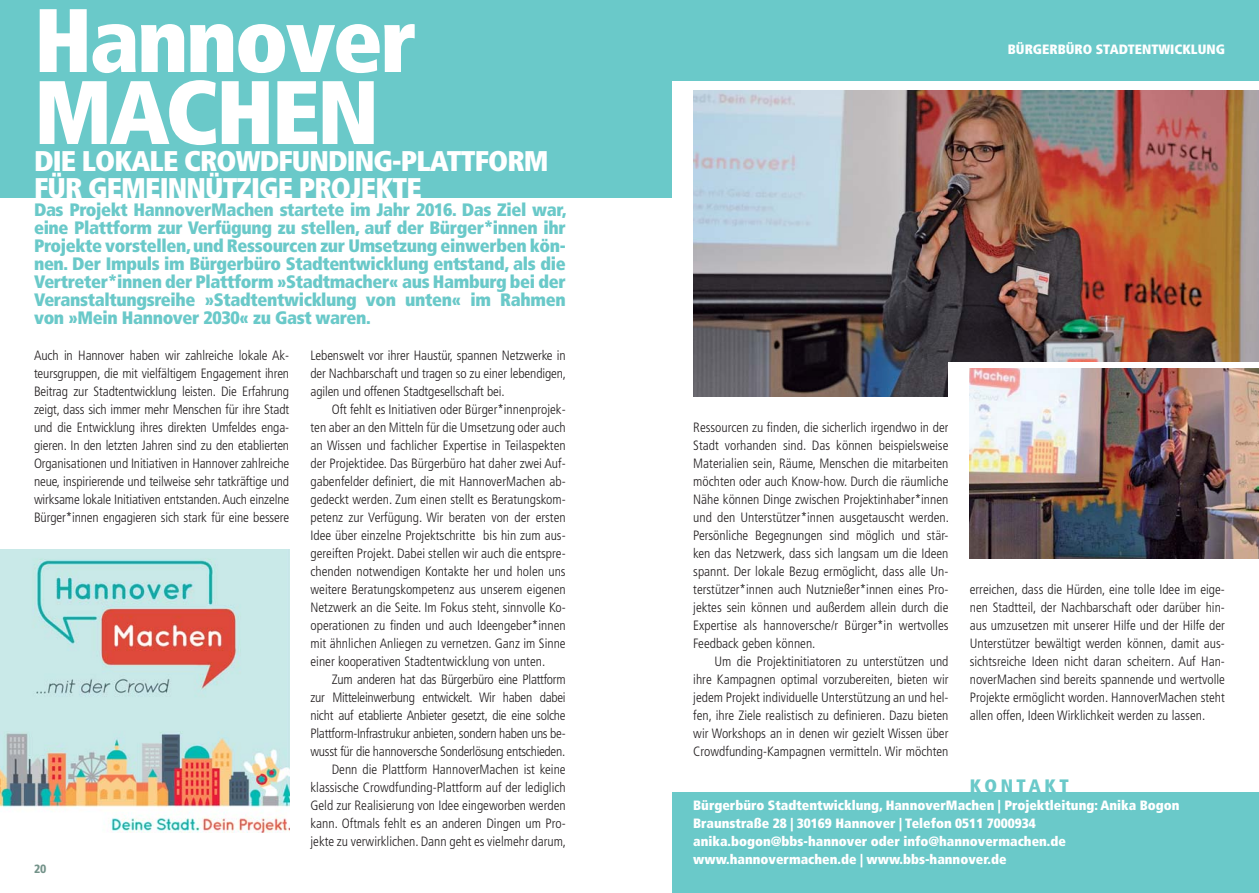
<style>
.page{position:relative;width:1259px;height:893px;background:#fff}
.page>*{position:absolute;margin:0;border:0;box-sizing:border-box;transform-origin:0 0}
.t1{font:900 condensed 90px/72px "Frutiger";letter-spacing:-.03em;color:#fff}
.t2{font:900 condensed 28.5px/27px "Frutiger";letter-spacing:-.03em;color:#fff}
.t3{font:900 condensed 18px/18px "Frutiger";letter-spacing:-.02em;color:#6ac9c9;text-align:justify}
.t4{font:900 condensed 18px "Frutiger";letter-spacing:.2em;color:#6ac9c9}
.t5{font:300 condensed 13.5px/18px "Frutiger";color:#231f20;text-align:justify}
.t6{font:300 condensed 13.5px/18px "Frutiger";letter-spacing:-.02em;color:#231f20;text-align:right}
.t7{font:900 condensed 13.5px/18px "Frutiger";color:#fff}
.t8{font:900 condensed 12px "Frutiger";color:#74938a}
</style>
<div class="page">
<div style="left:0;top:0;width:1259px;height:198px;background:#6ac9c9"></div>
<div style="left:672px;top:81px;width:587px;height:321px;background:#fff"></div>
<img style="left:693px;top:90px;width:566px;height:306px">
<div style="left:948px;top:362px;width:311px;height:122px;background:#fff"></div>
<div style="left:672px;top:792px;width:587px;height:101px;background:#6ac9c9"></div>
<img style="left:969px;top:369px;width:290px;height:189px">
<img style="left:0;top:549px;width:289px;height:284px">
<h1 class="t1" style="left:34px;top:12px;width:384px">Hannover<br>MACHEN</h1>
<h2 class="t2" style="left:34px;top:150px;width:516px">DIE LOKALE CROWDFUNDING-PLATTFORM<br>FÜR GEMEINNÜTZIGE PROJEKTE</h2>
<p class="t3" style="left:34px;top:202px;width:534px">Das Projekt HannoverMachen startete im Jahr 2016. Das Ziel war, eine Plattform zur Verfügung zu stellen, auf der Bürger*innen ihr Projekte vorstellen, und Ressourcen zur Umsetzung einwerben kön&shy;nen. Der Impuls im Bürgerbüro Stadtentwicklung entstand, als die Vertreter*innen der Plattform »Stadtmacher« aus Hamburg bei der Veranstaltungsreihe »Stadtentwicklung von unten« im Rahmen von »Mein Hannover 2030« zu Gast waren.</p>
<p class="t5" style="left:34px;top:347px;width:257px">Auch in Hannover haben wir zahlreiche lokale Ak&shy;teursgruppen, die mit vielfältigem Engagement ihren Beitrag zur Stadtentwicklung leisten. Die Erfahrung zeigt, dass sich immer mehr Menschen für ihre Stadt und die Entwicklung ihres direkten Umfeldes enga&shy;gieren. In den letzten Jahren sind zu den etablierten Organisationen und Initiativen in Hannover zahlreiche neue, inspirierende und teilweise sehr tatkräftige und wirksame lokale Initiativen entstanden. Auch einzelne Bürger*innen engagieren sich stark für eine bessere</p>
<p class="t8" style="left:34px;top:864px;width:14px">20</p>
<p class="t5" style="left:310px;top:347px;width:257px">Lebenswelt vor ihrer Haustür, spannen Netzwerke in der Nachbarschaft und tragen so zu einer lebendigen, agilen und offenen Stadtgesellschaft bei.</p>
<p class="t5" style="left:310px;top:401px;width:257px;text-indent:21px">Oft fehlt es Initiativen oder Bürger*innenprojek&shy;ten aber an den Mitteln für die Umsetzung oder auch an Wissen und fachlicher Expertise in Teilaspekten der Projektidee. Das Bürgerbüro hat daher zwei Auf&shy;gabenfelder definiert, die mit HannoverMachen ab&shy;gedeckt werden. Zum einen stellt es Beratungskom&shy;petenz zur Verfügung. Wir beraten von der ersten Idee über einzelne Projektschritte bis hin zum aus&shy;gereiften Projekt. Dabei stellen wir auch die entspre&shy;chenden notwendigen Kontakte her und holen uns weitere Beratungskompetenz aus unserem eigenen Netzwerk an die Seite. Im Fokus steht, sinnvolle Ko&shy;operationen zu finden und auch Ideengeber*innen mit ähnlichen Anliegen zu vernetzen. Ganz im Sinne einer kooperativen Stadtentwicklung von unten.</p>
<p class="t6" style="left:310px;top:671px;width:257px">Zum anderen hat das Bürgerbüro eine Plattform<br>zur Mitteleinwerbung entwickelt. Wir haben dabei nicht auf etablierte Anbieter gesetzt, die eine solche Plattform-Infrastrukur anbieten, sondern haben uns be&shy;wusst für die hannoversche Sonderlösung entschieden.<br>Denn die Plattform HannoverMachen ist keine klassische Crowdfunding-Plattform auf der lediglich Geld zur Realisierung von Idee eingeworben werden kann. Oftmals fehlt es an anderen Dingen um Pro&shy;jekte zu verwirklichen. Dann geht es vielmehr darum,</p>
<p class="t7" style="left:1008px;top:41px;width:218px">BÜRGERBÜRO STADTENTWICKLUNG</p>
<p class="t5" style="left:693px;top:419px;width:257px">Ressourcen zu finden, die sicherlich irgendwo in der Stadt vorhanden sind. Das können beispielsweise Materialien sein, Räume, Menschen die mitarbeiten möchten oder auch Know-how. Durch die räumliche Nähe können Dinge zwischen Projektinhaber*innen und den Unterstützer*innen ausgetauscht werden.<br>Persönliche Begegnungen sind möglich und stär&shy;ken das Netzwerk, dass sich langsam um die Ideen spannt. Der lokale Bezug ermöglicht, dass alle Un&shy;terstützer*innen auch Nutznießer*innen eines Pro&shy;jektes sein können und außerdem allein durch die Expertise als hannoversche/r Bürger*in wertvolles Feedback geben können.</p>
<p class="t5" style="left:693px;top:653px;width:257px;text-indent:21px">Um die Projektinitiatoren zu unterstützen und ihre Kampagnen optimal vorzubereiten, bieten wir jedem Projekt individuelle Unterstützung an und hel&shy;fen, ihre Ziele realistisch zu definieren. Dazu bieten wir Workshops an in denen wir gezielt Wissen über Crowdfunding-Kampagnen vermitteln. Wir möchten</p>
<p class="t5" style="left:969px;top:581px;width:257px">erreichen, dass die Hürden, eine tolle Idee im eige&shy;nen Stadtteil, der Nachbarschaft oder darüber hin&shy;aus umzusetzen mit unserer Hilfe und der Hilfe der Unterstützer bewältigt werden können, damit aus&shy;sichtsreiche Ideen nicht daran scheitern. Auf Han&shy;noverMachen sind bereits spannende und wertvolle Projekte ermöglicht worden. HannoverMachen steht allen offen, Ideen Wirklichkeit werden zu lassen.</p>
<h3 class="t4" style="left:969px;top:778px;width:100px">KONTAKT</h3>
<p class="t7" style="left:693px;top:797px;width:488px">Bürgerbüro Stadtentwicklung, HannoverMachen | Projektleitung: Anika Bogon Braunstraße 28 | 30169 Hannover | Telefon 0511 7000934 anika.bogon@bbs-hannover oder info@hannovermachen.de www.hannovermachen.de | www.bbs-hannover.de</p>
</div>
